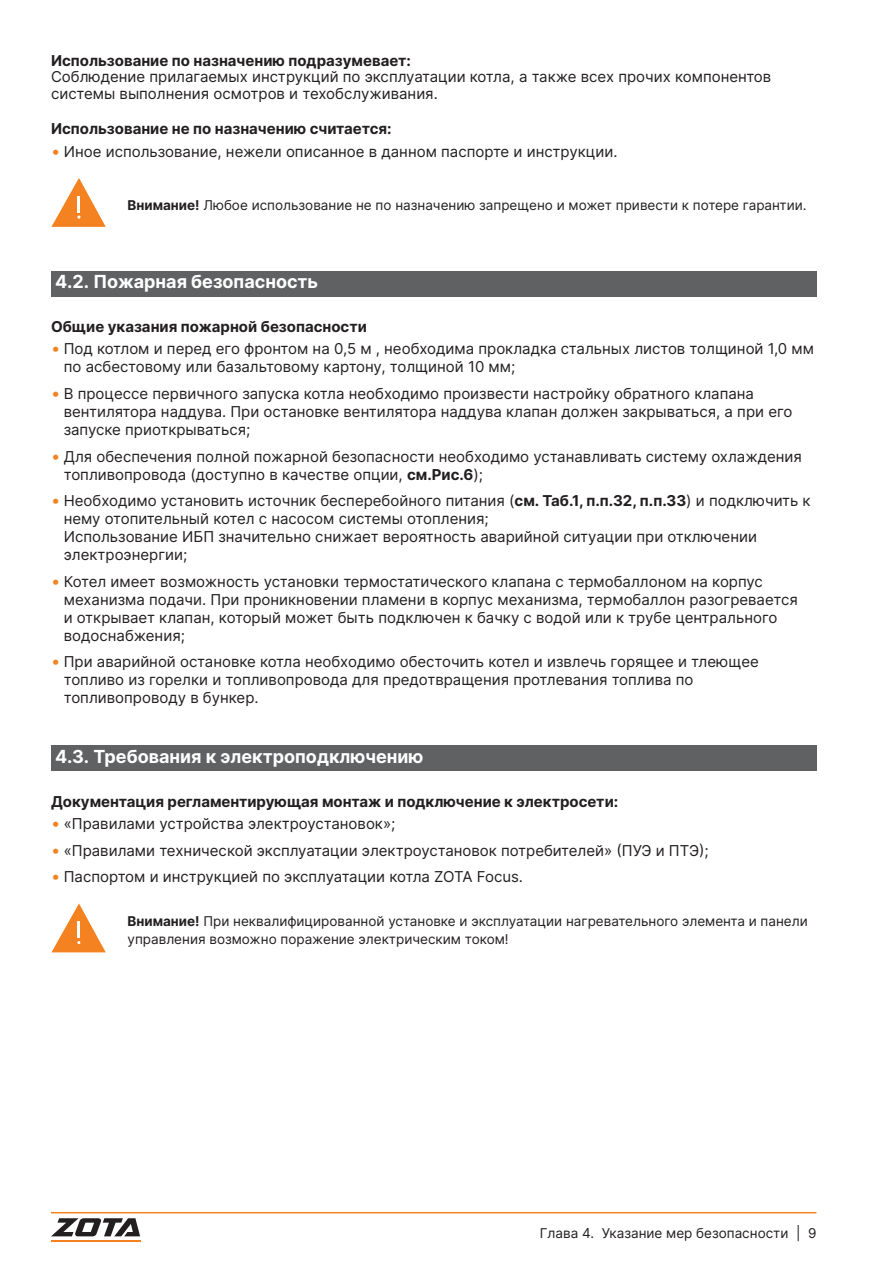
<style>
.page{position:relative;width:893px;height:1263px;background:#fff}
.page>*{position:absolute;margin:0;border:0;box-sizing:border-box;transform-origin:0 0}
.t1{font:700 18px "Inter";color:#fff}
.t2{font:15px/18px "Inter";color:#231f20}
.t3{font:700 15px "Inter";color:#231f20}
.t4{font:13.5px/18px "Inter";color:#231f20}
.s1{font-size:16.5px;color:#f58220}
.s2{font-weight:700}
</style>
<div class="page">
<hr style="left:51px;top:1212px;width:765px;height:1px;background:#f58220">
<svg style="left:51px;top:1218px;width:89px;height:18px"></svg>
<hr style="left:51px;top:1240px;width:89px;height:1px;background:#f58220">
<div style="left:51px;top:271px;width:765px;height:25px;background:#5f6162"></div>
<svg style="left:51px;top:178px;width:55px;height:49px"></svg>
<div style="left:51px;top:745px;width:765px;height:26px;background:#5f6162"></div>
<svg style="left:51px;top:903px;width:55px;height:49px"></svg>
<p class="t3" style="left:51px;top:49px;width:361px">Использование по назначению подразумевает:</p>
<p class="t2" style="left:51px;top:68px;width:722px;line-height:16.5px">Соблюдение прилагаемых инструкций по эксплуатации котла, а также всех прочих компонентов системы выполнения осмотров и техобслуживания.</p>
<p class="t3" style="left:51px;top:118px;width:342px">Использование не по назначению считается:</p>
<p class="t2" style="left:51px;top:142px;width:568px"><span class="s1">•</span> Иное использование, нежели описанное в данном паспорте и инструкции.</p>
<p class="t4" style="left:128px;top:195px;width:680px"><span class="s2">Внимание!</span> Любое использование не по назначению запрещено и может привести к потере гарантии.</p>
<p class="t1" style="left:55px;top:269px;width:264px">4.2. Пожарная безопасность</p>
<p class="t3" style="left:51px;top:316px;width:317px">Общие указания пожарной безопасности</p>
<p class="t2" style="left:64px;top:340px;width:752px;text-indent:-13px"><span class="s1">•</span> Под котлом и перед его фронтом на 0,5 м , необходима прокладка стальных листов толщиной 1,0 мм по асбестовому или базальтовому картону, толщиной 10 мм;</p>
<p class="t2" style="left:64px;top:384px;width:730px;text-indent:-13px"><span class="s1">•</span> В процессе первичного запуска котла необходимо произвести настройку обратного клапана вентилятора наддува. При остановке вентилятора наддува клапан должен закрываться, а при его запуске приоткрываться;</p>
<p class="t2" style="left:64px;top:447px;width:740px;text-indent:-13px"><span class="s1">•</span> Для обеспечения полной пожарной безопасности необходимо устанавливать систему охлаждения топливопровода (доступно в качестве опции, <span class="s2">см.Рис.6</span>);</p>
<p class="t2" style="left:64px;top:491px;width:748px;text-indent:-13px"><span class="s1">•</span> Необходимо установить источник бесперебойного питания (<span class="s2">см. Таб.1, п.п.32, п.п.33</span>) и подключить к нему отопительный котел с насосом системы отопления;<br>Использование ИБП значительно снижает вероятность аварийной ситуации при отключении электроэнергии;</p>
<p class="t2" style="left:64px;top:572px;width:736px;text-indent:-13px"><span class="s1">•</span> Котел имеет возможность установки термостатического клапана с термобаллоном на корпус механизма подачи. При проникновении пламени в корпус механизма, термобаллон разогревается и открывает клапан, который может быть подключен к бачку с водой или к трубе центрального водоснабжения;</p>
<p class="t2" style="left:64px;top:652px;width:696px;text-indent:-13px"><span class="s1">•</span> При аварийной остановке котла необходимо обесточить котел и извлечь горящее и тлеющее топливо из горелки и топливопровода для предотвращения протлевания топлива по топливопроводу в бункер.</p>
<p class="t1" style="left:55px;top:743px;width:370px">4.3. Требования к электроподключению</p>
<p class="t3" style="left:51px;top:790px;width:569px">Документация регламентирующая монтаж и подключение к электросети:</p>
<p class="t2" style="left:51px;top:814px;width:346px"><span class="s1">•</span> «Правилами устройства электроустановок»;</p>
<p class="t2" style="left:51px;top:841px;width:659px"><span class="s1">•</span> «Правилами технической эксплуатации электроустановок потребителей» (ПУЭ и ПТЭ);</p>
<p class="t2" style="left:51px;top:867px;width:474px"><span class="s1">•</span> Паспортом и инструкцией по эксплуатации котла ZOTA Focus.</p>
<p class="t4" style="left:128px;top:912px;width:682px"><span class="s2">Внимание!</span> При неквалифицированной установке и эксплуатации нагревательного элемента и панели управления возможно поражение электрическим током!</p>
<p class="t4" style="left:540px;top:1223px;width:278px">Глава 4. Указание мер безопасности | 9</p>
</div>
